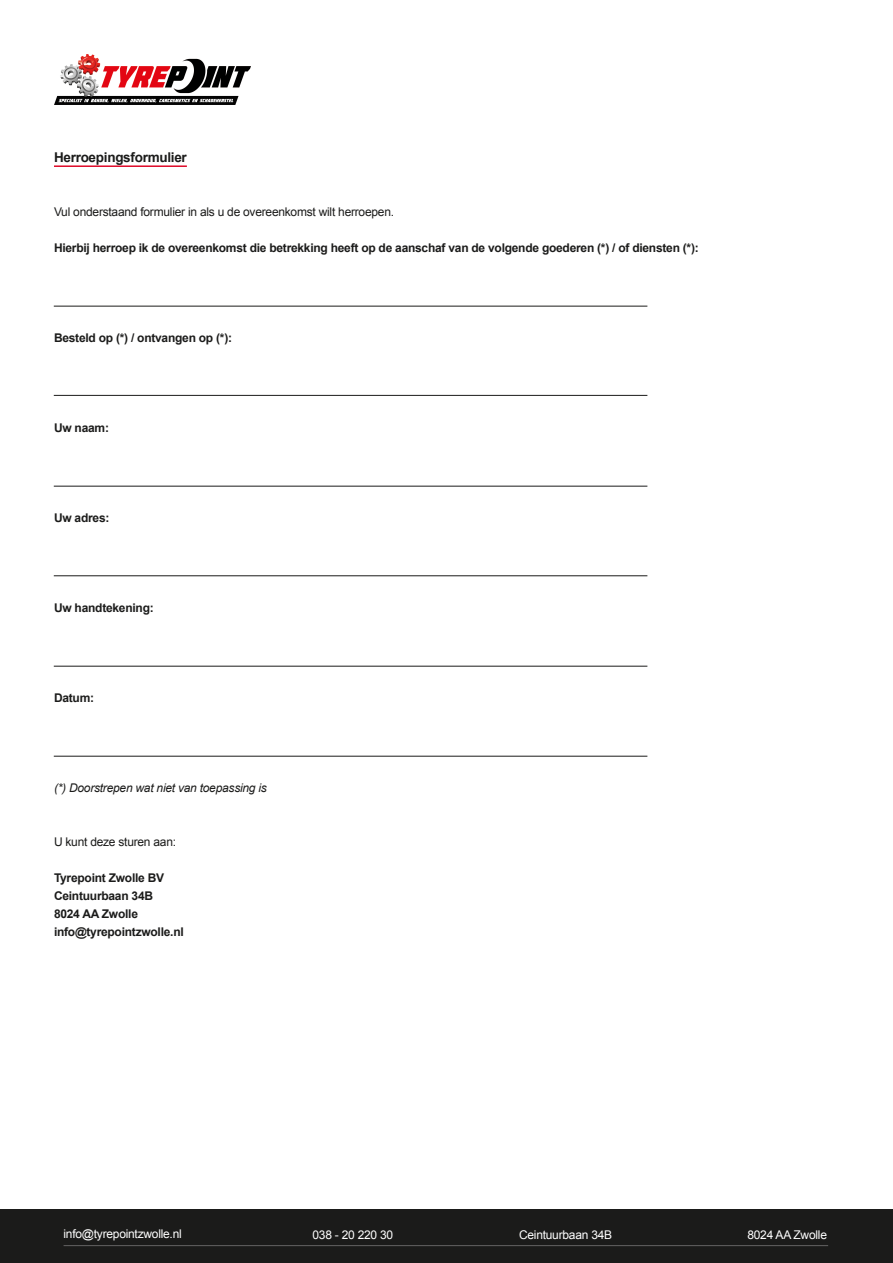
<style>
.page{position:relative;width:893px;height:1263px;background:#fff}
.page>*{position:absolute;margin:0;border:0;box-sizing:border-box;transform-origin:0 0}
.t1{font:700 13.5px "Arial";letter-spacing:-.02em;color:#1b1b1a}
.t2{font:700 12px/18px "Arial";letter-spacing:-.02em;color:#1b1b1a}
.t3{font:12px "Arial";letter-spacing:-.02em;color:#1b1b1a}
.t4{font:12px "Arial";letter-spacing:-.02em;color:#fff}
.t5{font:italic 12px "Arial";letter-spacing:-.02em;color:#1b1b1a}
</style>
<div class="page">
<img style="left:54px;top:55px;width:197px;height:50px">
<div style="left:0;top:1210px;width:893px;height:53px;background:#1b1b1a"></div>
<hr style="left:64px;top:1245px;width:764px;height:1px;background:#646363">
<hr style="left:54px;top:165px;width:133px;height:2px;background:#df0928">
<hr style="left:54px;top:306px;width:593px;height:1px;background:#1b1b1a">
<hr style="left:54px;top:395px;width:593px;height:1px;background:#1b1b1a">
<hr style="left:54px;top:486px;width:593px;height:1px;background:#1b1b1a">
<hr style="left:54px;top:575px;width:593px;height:1px;background:#1b1b1a">
<hr style="left:54px;top:666px;width:593px;height:1px;background:#1b1b1a">
<hr style="left:54px;top:756px;width:593px;height:1px;background:#1b1b1a">
<p class="t1" style="left:54px;top:148px;width:134px">Herroepingsformulier</p>
<p class="t3" style="left:54px;top:204px;width:342px">Vul onderstaand formulier in als u de overeenkomst wilt herroepen.</p>
<p class="t2" style="left:54px;top:239px;width:646px">Hierbij herroep ik de overeenkomst die betrekking heeft op de aanschaf van de volgende goederen (*) / of diensten (*):</p>
<p class="t2" style="left:54px;top:329px;width:180px">Besteld op (*) / ontvangen op (*):</p>
<p class="t2" style="left:54px;top:419px;width:56px">Uw naam:</p>
<p class="t2" style="left:54px;top:509px;width:57px">Uw adres:</p>
<p class="t2" style="left:54px;top:599px;width:101px">Uw handtekening:</p>
<p class="t2" style="left:54px;top:689px;width:42px">Datum:</p>
<p class="t5" style="left:54px;top:780px;width:214px">(*) Doorstrepen wat niet van toepassing is</p>
<p class="t3" style="left:54px;top:834px;width:124px">U kunt deze sturen aan:</p>
<p class="t2" style="left:54px;top:869px;width:131px">Tyrepoint Zwolle BV<br>Ceintuurbaan 34B<br>8024 AA Zwolle info@tyrepointzwolle.nl</p>
<p class="t4" style="left:64px;top:1226px;width:120px">info@tyrepointzwolle.nl</p>
<p class="t4" style="left:313px;top:1227px;width:82px">038 - 20 220 30</p>
<p class="t4" style="left:519px;top:1227px;width:95px">Ceintuurbaan 34B</p>
<p class="t4" style="left:747px;top:1227px;width:81px">8024 AA Zwolle</p>
</div>
